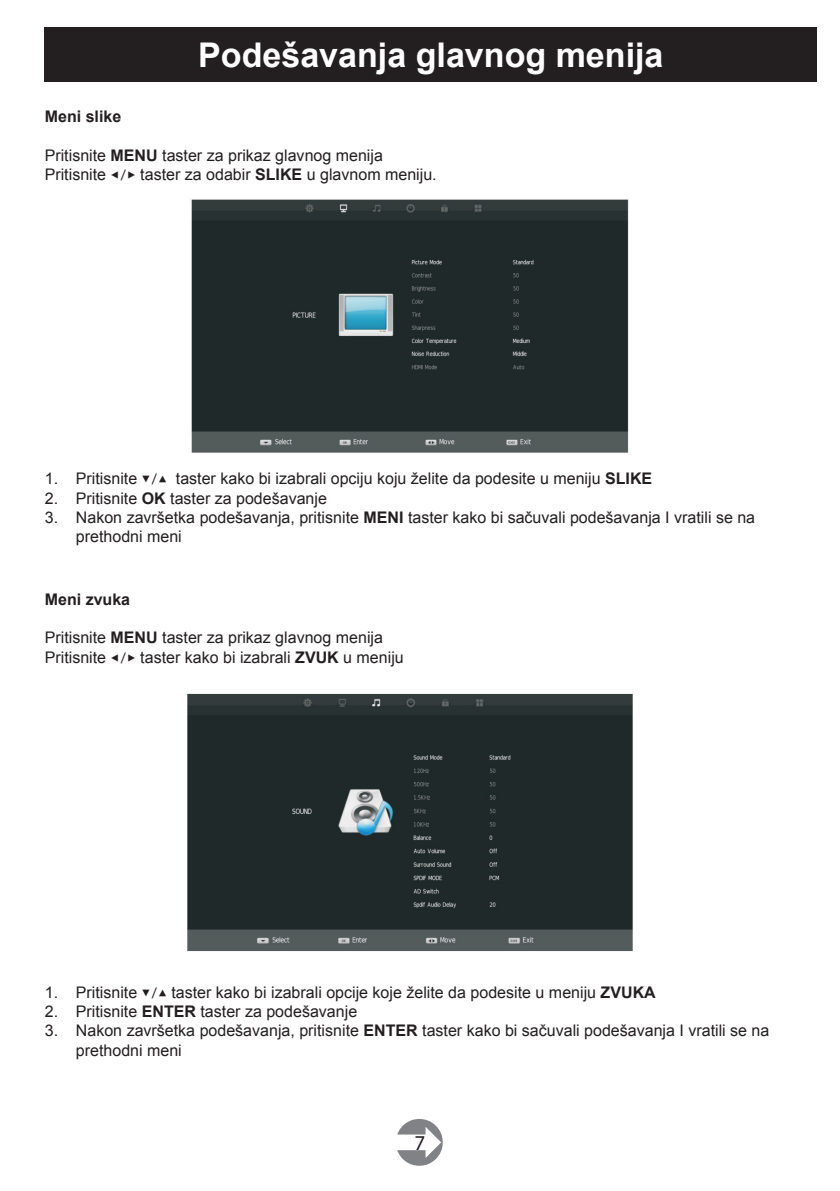
<style>
.page{position:relative;width:840px;height:1191px;background:#fff}
.page>*{position:absolute;margin:0;border:0;box-sizing:border-box;transform-origin:0 0}
.t1{font:700 34px "Arial";color:#fff}
.t2{font:21.2px "Myriad Pro";color:#231f20}
.t3{font:16px/19.2px "Arial";color:#231f20}
.t4{font:700 16px "Arial";color:#231f20}
.s1{font-weight:700}
.s2{font-family:"Prestige Elite Std";font-weight:700;font-size:14px}
</style>
<div class="page">
<svg style="left:397px;top:1119px;width:45px;height:46px"></svg>
<div style="left:45px;top:28px;width:771px;height:54px;background:#231f20"></div>
<img style="left:191px;top:199px;width:438px;height:254px">
<img style="left:187px;top:693px;width:445px;height:258px">
<h1 class="t1" style="left:198px;top:33px;width:466px">Podešavanja glavnog menija</h1>
<p class="t4" style="left:45px;top:106px;width:78px">Meni slike</p>
<p class="t3" style="left:45px;top:146px;width:393px">Pritisnite <span class="s1">MENU</span> taster za prikaz glavnog menija<br>Pritisnite <span class="s2">◀/▶</span> taster za odabir <span class="s1">SLIKE</span> u glavnom meniju.</p>
<p class="t3" style="left:45px;top:469px;width:608px">1. Pritisnite <span class="s2">▼/▲</span> taster kako bi izabrali opciju koju želite da podesite u meniju <span class="s1">SLIKE</span></p>
<p class="t3" style="left:45px;top:488px;width:283px">2. Pritisnite <span class="s1">OK</span> taster za podešavanje</p>
<p class="t3" style="left:76px;top:508px;width:680px;text-indent:-31px">3. Nakon završetka podešavanja, pritisnite <span class="s1">MENI</span> taster kako bi sačuvali podešavanja I vratili se na prethodni meni</p>
<p class="t4" style="left:45px;top:588px;width:87px">Meni zvuka</p>
<p class="t3" style="left:45px;top:628px;width:360px">Pritisnite <span class="s1">MENU</span> taster za prikaz glavnog menija<br>Pritisnite <span class="s2">◀/▶</span> taster kako bi izabrali <span class="s1">ZVUK</span> u meniju</p>
<p class="t3" style="left:45px;top:983px;width:612px">1. Pritisnite <span class="s2">▼/▲</span> taster kako bi izabrali opcije koje želite da podesite u meniju <span class="s1">ZVUKA</span></p>
<p class="t3" style="left:45px;top:1002px;width:314px">2. Pritisnite <span class="s1">ENTER</span> taster za podešavanje</p>
<p class="t3" style="left:76px;top:1021px;width:694px;text-indent:-31px">3. Nakon završetka podešavanja, pritisnite <span class="s1">ENTER</span> taster kako bi sačuvali podešavanja I vratili se na prethodni meni</p>
<h2 class="t2" style="left:414px;top:1130px;width:12px">7</h2>
</div>
